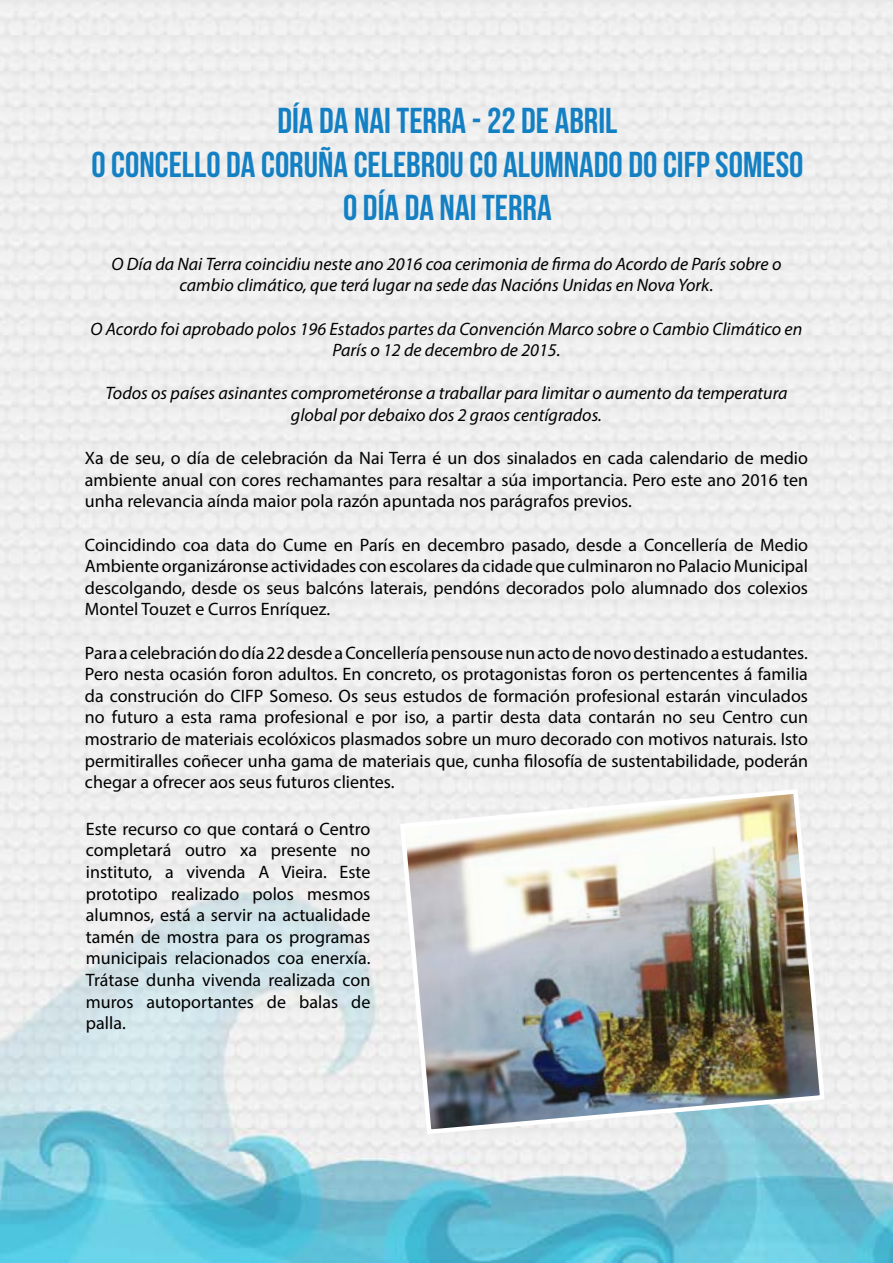
<style>
.page{position:relative;width:893px;height:1263px;background:#fff}
.page>*{position:absolute;margin:0;border:0;box-sizing:border-box;transform-origin:0 0}
.t1{font:36px/43.2px "Bebas Neue";color:#1480c4;text-align:center}
.t2{font:18px/21.6px "Myriad Pro";color:#000;text-align:justify}
.t3{font:italic 18px/21.6px "Myriad Pro";color:#000;text-align:center}
</style>
<div class="page">
<img style="left:0;top:0;width:893px;height:1263px">
<img style="left:398px;top:787px;width:429px;height:349px">
<p class="t1" style="left:277px;top:99px;width:342px">DÍA DA NAI TERRA - 22 DE ABRIL</p>
<p class="t1" style="left:91px;top:142px;width:713px">O CONCELLO DA CORUÑA CELEBROU CO ALUMNADO DO CIFP SOMESO<br>O DÍA DA NAI TERRA</p>
<p class="t3" style="left:112px;top:253px;width:671px">O Día da Nai Terra coincidiu neste ano 2016 coa cerimonia de firma do Acordo de París sobre o cambio climático, que terá lugar na sede das Nacións Unidas en Nova York.</p>
<p class="t3" style="left:91px;top:317px;width:713px">O Acordo foi aprobado polos 196 Estados partes da Convención Marco sobre o Cambio Climático en<br>París o 12 de decembro de 2015.</p>
<p class="t3" style="left:105px;top:382px;width:684px">Todos os países asinantes comprometéronse a traballar para limitar o aumento da temperatura global por debaixo dos 2 graos centígrados.</p>
<p class="t2" style="left:85px;top:447px;width:725px">Xa de seu, o día de celebración da Nai Terra é un dos sinalados en cada calendario de medio ambiente anual con cores rechamantes para resaltar a súa importancia. Pero este ano 2016 ten unha relevancia aínda maior pola razón apuntada nos parágrafos previos.</p>
<p class="t2" style="left:85px;top:533px;width:725px">Coincidindo coa data do Cume en París en decembro pasado, desde a Concellería de Medio Ambiente organizáronse actividades con escolares da cidade que culminaron no Palacio Municipal descolgando, desde os seus balcóns laterais, pendóns decorados polo alumnado dos colexios Montel Touzet e Curros Enríquez.</p>
<p class="t2" style="left:85px;top:641px;width:725px">Para a celebración do día 22 desde a Concellería pensouse nun acto de novo destinado a estudantes.<br>Pero nesta ocasión foron adultos. En concreto, os protagonistas foron os pertencentes á familia da construción do CIFP Someso. Os seus estudos de formación profesional estarán vinculados no futuro a esta rama profesional e por iso, a partir desta data contarán no seu Centro cun mostrario de materiais ecolóxicos plasmados sobre un muro decorado con motivos naturais. Isto permitiralles coñecer unha gama de materiais que, cunha filosofía de sustentabilidade, poderán chegar a ofrecer aos seus futuros clientes.</p>
<p class="t2" style="left:86px;top:818px;width:286px">Este recurso co que contará o Centro completará outro xa presente no instituto, a vivenda A Vieira. Este prototipo realizado polos mesmos alumnos, está a servir na actualidade tamén de mostra para os programas municipais relacionados coa enerxía.<br>Trátase dunha vivenda realizada con muros autoportantes de balas de palla.</p>
</div>
